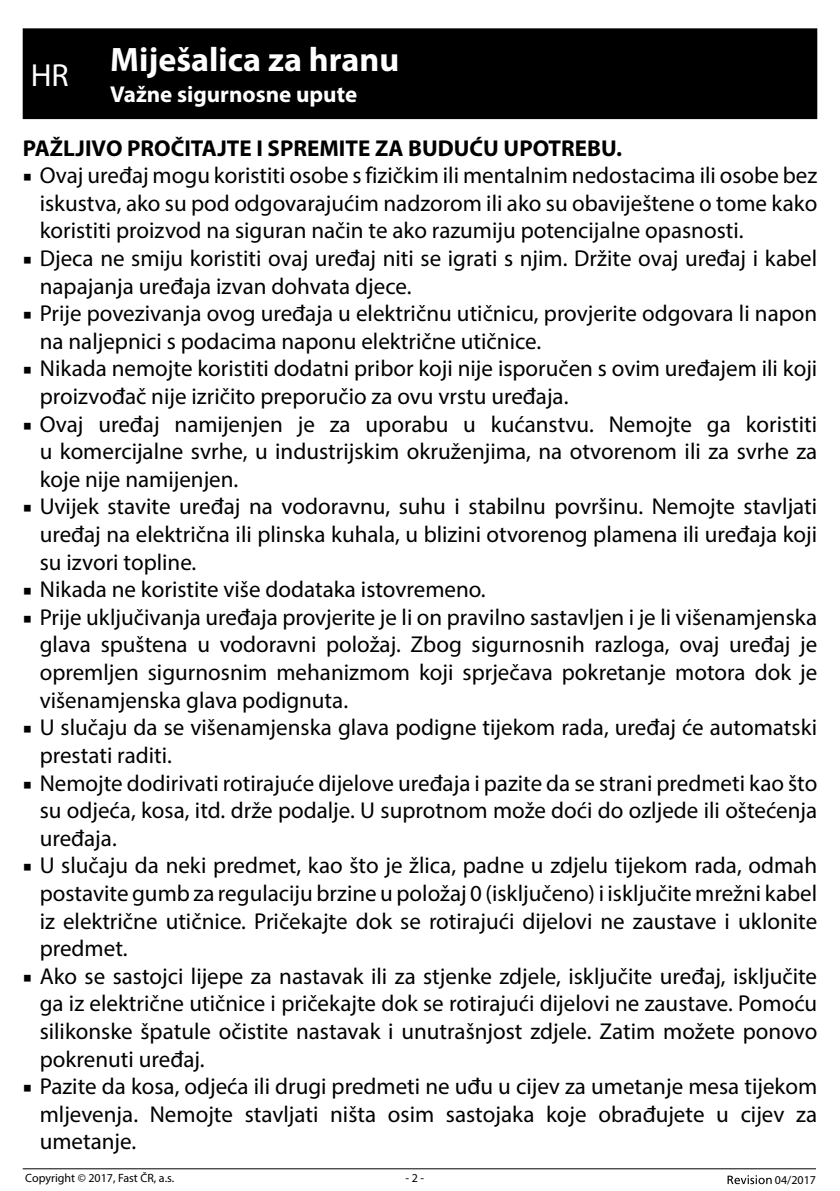
<style>
.page{position:relative;width:840px;height:1191px;background:#fff}
.page>*{position:absolute;margin:0;border:0;box-sizing:border-box;transform-origin:0 0}
.t1{font:700 34px "Myriad Pro";color:#fff}
.t2{font:23px/27.6px "Myriad Pro";color:#000;text-align:justify}
.t3{font:700 23px "Myriad Pro";color:#000}
.t4{font:700 23px "Myriad Pro";color:#fff}
.t5{font:12px "Myriad Pro";color:#000}
.s1{font-family:"Minion Pro"}
</style>
<div class="page">
<svg style="left:727px;top:1175px;width:44px;height:9px"></svg>
<hr style="left:23px;top:1168px;width:792px;height:1px;background:#000">
<div style="left:23px;top:28px;width:793px;height:91px;background:#000"></div>
<h1 class="t1" style="left:31px;top:37px;width:370px"><sub>HR</sub> Miješalica za hranu</h1>
<p class="t4" style="left:110px;top:79px;width:248px">Važne sigurnosne upute</p>
<p class="t3" style="left:23px;top:133px;width:600px">PAŽLJIVO PROČITAJTE I SPREMITE ZA BUDUĆU UPOTREBU.</p>
<p class="t2" style="left:40px;top:161px;width:778px;text-indent:-17px"><span class="s1">■</span> Ovaj uređaj mogu koristiti osobe s fizičkim ili mentalnim nedostacima ili osobe bez iskustva, ako su pod odgovarajućim nadzorom ili ako su obaviještene o tome kako koristiti proizvod na siguran način te ako razumiju potencijalne opasnosti.</p>
<p class="t2" style="left:40px;top:244px;width:778px;text-indent:-17px"><span class="s1">■</span> Djeca ne smiju koristiti ovaj uređaj niti se igrati s njim. Držite ovaj uređaj i kabel napajanja uređaja izvan dohvata djece.</p>
<p class="t2" style="left:40px;top:299px;width:778px;text-indent:-17px"><span class="s1">■</span> Prije povezivanja ovog uređaja u električnu utičnicu, provjerite odgovara li napon na naljepnici s podacima naponu električne utičnice.</p>
<p class="t2" style="left:40px;top:354px;width:778px;text-indent:-17px"><span class="s1">■</span> Nikada nemojte koristiti dodatni pribor koji nije isporučen s ovim uređajem ili koji proizvođač nije izričito preporučio za ovu vrstu uređaja.</p>
<p class="t2" style="left:40px;top:410px;width:778px;text-indent:-17px"><span class="s1">■</span> Ovaj uređaj namijenjen je za uporabu u kućanstvu. Nemojte ga koristiti u komercijalne svrhe, u industrijskim okruženjima, na otvorenom ili za svrhe za koje nije namijenjen.</p>
<p class="t2" style="left:40px;top:492px;width:778px;text-indent:-17px"><span class="s1">■</span> Uvijek stavite uređaj na vodoravnu, suhu i stabilnu površinu. Nemojte stavljati uređaj na električna ili plinska kuhala, u blizini otvorenog plamena ili uređaja koji su izvori topline.</p>
<p class="t2" style="left:23px;top:575px;width:464px"><span class="s1">■</span> Nikada ne koristite više dodataka istovremeno.</p>
<p class="t2" style="left:40px;top:603px;width:778px;text-indent:-17px"><span class="s1">■</span> Prije uključivanja uređaja provjerite je li on pravilno sastavljen i je li višenamjenska glava spuštena u vodoravni položaj. Zbog sigurnosnih razloga, ovaj uređaj je opremljen sigurnosnim mehanizmom koji sprječava pokretanje motora dok je višenamjenska glava podignuta.</p>
<p class="t2" style="left:40px;top:713px;width:778px;text-indent:-17px"><span class="s1">■</span> U slučaju da se višenamjenska glava podigne tijekom rada, uređaj će automatski prestati raditi.</p>
<p class="t2" style="left:40px;top:768px;width:778px;text-indent:-17px"><span class="s1">■</span> Nemojte dodirivati rotirajuće dijelove uređaja i pazite da se strani predmeti kao što su odjeća, kosa, itd. drže podalje. U suprotnom može doći do ozljede ili oštećenja uređaja.</p>
<p class="t2" style="left:40px;top:851px;width:778px;text-indent:-17px"><span class="s1">■</span> U slučaju da neki predmet, kao što je žlica, padne u zdjelu tijekom rada, odmah postavite gumb za regulaciju brzine u položaj 0 (isključeno) i isključite mrežni kabel iz električne utičnice. Pričekajte dok se rotirajući dijelovi ne zaustave i uklonite predmet.</p>
<p class="t2" style="left:40px;top:962px;width:778px;text-indent:-17px"><span class="s1">■</span> Ako se sastojci lijepe za nastavak ili za stjenke zdjele, isključite uređaj, isključite ga iz električne utičnice i pričekajte dok se rotirajući dijelovi ne zaustave. Pomoću silikonske špatule očistite nastavak i unutrašnjost zdjele. Zatim možete ponovo pokrenuti uređaj.</p>
<p class="t2" style="left:40px;top:1072px;width:778px;text-indent:-17px"><span class="s1">■</span> Pazite da kosa, odjeća ili drugi predmeti ne uđu u cijev za umetanje mesa tijekom mljevenja. Nemojte stavljati ništa osim sastojaka koje obrađujete u cijev za umetanje.</p>
<p class="t5" style="left:25px;top:1170px;width:150px">Copyright © 2017, Fast ČR, a.s.</p>
<p class="t5" style="left:405px;top:1170px;width:20px">- 2 -</p>
<p class="t5" style="left:774px;top:1172px;width:43px">04/2017</p>
</div>
